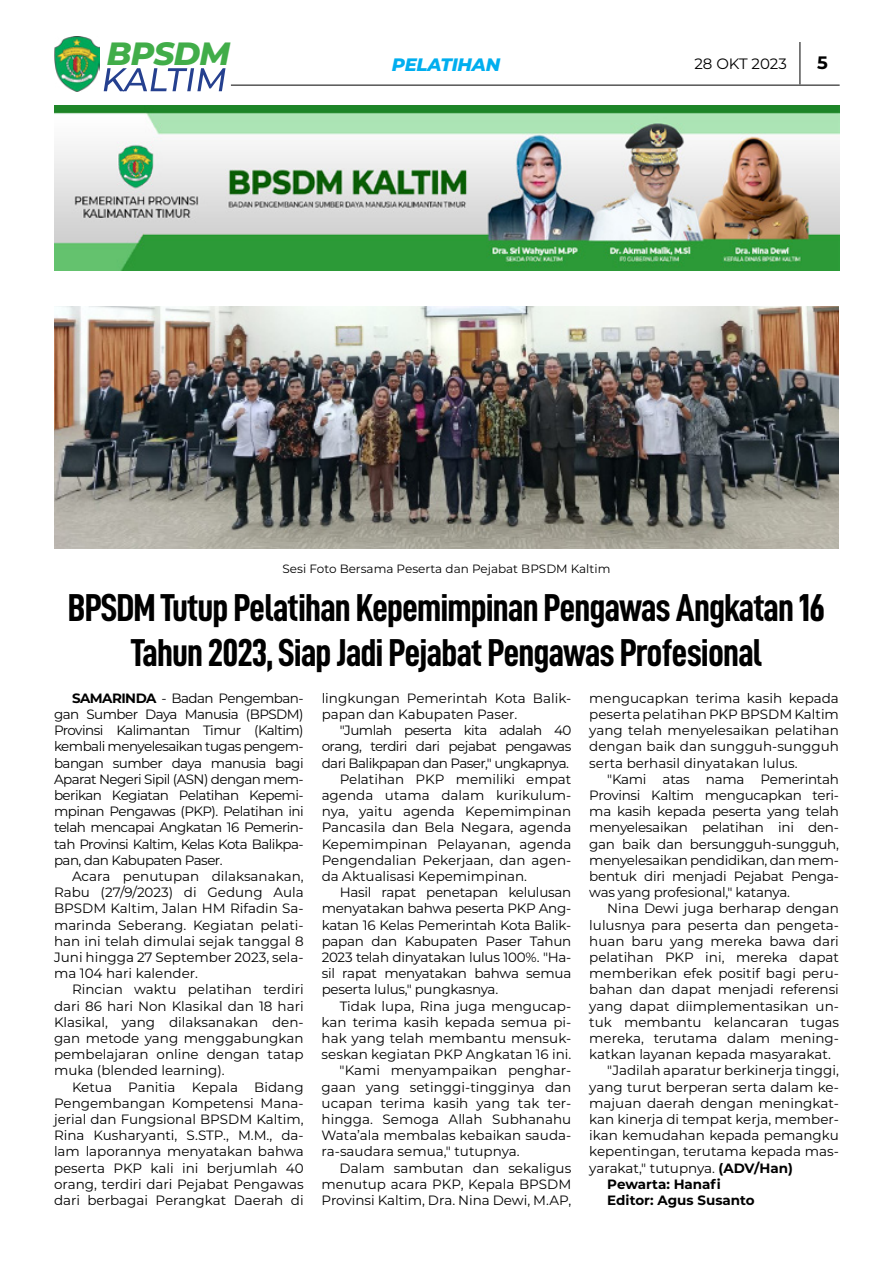
<style>
.page{position:relative;width:893px;height:1263px;background:#fff}
.page>*{position:absolute;margin:0;border:0;box-sizing:border-box;transform-origin:0 0}
.t1{font:39px/45px "D DIN Condensed Bold";letter-spacing:-.025em;color:#000;text-align:center}
.t2{font:italic 800 32.1px "Montserrat";letter-spacing:-.025em;color:#41ad49}
.t3{font:italic 800 18px "Montserrat";letter-spacing:-.015em;color:#00aeef}
.t4{font:700 18px "Montserrat";color:#000}
.t5{font:15px "Montserrat";color:#000}
.t6{font:13.5px/16.2px "Montserrat";color:#000;text-align:justify}
.t7{font:13.5px "Montserrat";letter-spacing:-.02em;color:#000}
.t8{font:13.5px "Montserrat";letter-spacing:-.04em;color:#000}
.t9{font:700 13.5px "Montserrat";color:#000}
.t10{font:12px "Montserrat";color:#000}
.s1{font-weight:700}
</style>
<div class="page">
<hr style="left:231px;top:85px;width:609px;height:1px;background:#000">
<hr style="left:799px;top:42px;width:1px;height:42px;background:#000">
<img style="left:54px;top:36px;width:45px;height:55px">
<img style="left:55px;top:106px;width:785px;height:165px">
<svg style="left:104px;top:68px;width:122px;height:23px"></svg>
<img style="left:54px;top:306px;width:785px;height:242px">
<h2 class="t2" style="left:107px;top:30px;width:125px">BPSDM</h2>
<h3 class="t3" style="left:392px;top:51px;width:110px">PELATIHAN</h3>
<p class="t5" style="left:694px;top:54px;width:94px">28 OKT 2023</p>
<h3 class="t4" style="left:817px;top:50px;width:12px">5</h3>
<p class="t10" style="left:283px;top:560px;width:329px">Sesi Foto Bersama Peserta dan Pejabat BPSDM Kaltim</p>
<h1 class="t1" style="left:68px;top:585px;width:759px">BPSDM Tutup Pelatihan Kepemimpinan Pengawas Angkatan 16<br>Tahun 2023, Siap Jadi Pejabat Pengawas Profesional</h1>
<p class="t6" style="left:54px;top:689px;width:251px;text-indent:18px"><span class="s1">SAMARINDA</span> - Badan Pengemban&shy;gan Sumber Daya Manusia (BPSDM)<br>Provinsi Kalimantan Timur (Kaltim) kembali menyelesaikan tugas pengem&shy;bangan sumber daya manusia bagi Aparat Negeri Sipil (ASN) dengan mem&shy;berikan Kegiatan Pelatihan Kepemi&shy;mpinan Pengawas (PKP). Pelatihan ini telah mencapai Angkatan 16 Pemerin&shy;tah Provinsi Kaltim, Kelas Kota Balikpa&shy;pan, dan Kabupaten Paser.</p>
<p class="t6" style="left:54px;top:867px;width:251px;text-indent:18px">Acara penutupan dilaksanakan, Rabu (27/9/2023) di Gedung Aula BPSDM Kaltim, Jalan HM Rifadin Sa&shy;marinda Seberang. Kegiatan pelati&shy;han ini telah dimulai sejak tanggal 8<br>Juni hingga 27 September 2023, sela&shy;ma 104 hari kalender.</p>
<p class="t6" style="left:54px;top:981px;width:251px;text-indent:18px">Rincian waktu pelatihan terdiri dari 86 hari Non Klasikal dan 18 hari Klasikal, yang dilaksanakan den&shy;gan metode yang menggabungkan pembelajaran online dengan tatap muka (blended learning).</p>
<p class="t6" style="left:54px;top:1078px;width:251px;text-indent:18px">Ketua Panitia Kepala Bidang Pengembangan Kompetensi Mana&shy;jerial dan Fungsional BPSDM Kaltim, Rina Kusharyanti, S.STP., M.M., da&shy;lam laporannya menyatakan bahwa peserta PKP kali ini berjumlah 40 orang, terdiri dari Pejabat Pengawas dari berbagai Perangkat Daerah di</p>
<p class="t6" style="left:322px;top:689px;width:251px">lingkungan Pemerintah Kota Balik&shy;papan dan Kabupaten Paser.</p>
<p class="t8" style="left:340px;top:721px;width:233px">"Jumlah peserta kita adalah 40</p>
<p class="t8" style="left:322px;top:737px;width:251px">orang, terdiri dari pejabat pengawas</p>
<p class="t8" style="left:322px;top:753px;width:249px">dari Balikpapan dan Paser," ungkapnya.</p>
<p class="t6" style="left:340px;top:770px;width:233px">Pelatihan PKP memiliki empat</p>
<p class="t6" style="left:322px;top:786px;width:251px">agenda utama dalam kurikulum-</p>
<p class="t6" style="left:322px;top:803px;width:251px">nya, yaitu agenda Kepemimpinan</p>
<p class="t6" style="left:322px;top:819px;width:251px">Pancasila dan Bela Negara, agenda</p>
<p class="t6" style="left:322px;top:835px;width:251px">Kepemimpinan Pelayanan, agenda</p>
<p class="t6" style="left:322px;top:851px;width:251px">Pengendalian Pekerjaan, dan agen-</p>
<p class="t6" style="left:322px;top:867px;width:207px">da Aktualisasi Kepemimpinan.</p>
<p class="t7" style="left:340px;top:883px;width:233px">Hasil rapat penetapan kelulusan</p>
<p class="t7" style="left:322px;top:899px;width:251px">menyatakan bahwa peserta PKP Ang-</p>
<p class="t7" style="left:322px;top:915px;width:251px">katan 16 Kelas Pemerintah Kota Balik-</p>
<p class="t7" style="left:322px;top:932px;width:251px">papan dan Kabupaten Paser Tahun</p>
<p class="t7" style="left:322px;top:948px;width:251px">2023 telah dinyatakan lulus 100%. "Ha-</p>
<p class="t7" style="left:322px;top:964px;width:251px">sil rapat menyatakan bahwa semua</p>
<p class="t7" style="left:322px;top:980px;width:178px">peserta lulus," pungkasnya.</p>
<p class="t6" style="left:340px;top:997px;width:233px">Tidak lupa, Rina juga mengucap-</p>
<p class="t6" style="left:322px;top:1013px;width:251px">kan terima kasih kepada semua pi-</p>
<p class="t6" style="left:322px;top:1029px;width:251px">hak yang telah membantu mensuk-</p>
<p class="t6" style="left:322px;top:1046px;width:251px">seskan kegiatan PKP Angkatan 16 ini.</p>
<p class="t6" style="left:340px;top:1062px;width:233px">"Kami menyampaikan penghar-</p>
<p class="t6" style="left:322px;top:1078px;width:251px">gaan yang setinggi-tingginya dan</p>
<p class="t6" style="left:322px;top:1094px;width:251px">ucapan terima kasih yang tak ter-</p>
<p class="t6" style="left:322px;top:1110px;width:251px">hingga. Semoga Allah Subhanahu</p>
<p class="t6" style="left:322px;top:1127px;width:251px">Wata’ala membalas kebaikan sauda-</p>
<p class="t6" style="left:322px;top:1143px;width:200px">ra-saudara semua," tutupnya.</p>
<p class="t6" style="left:340px;top:1159px;width:233px">Dalam sambutan dan sekaligus</p>
<p class="t6" style="left:322px;top:1175px;width:251px">menutup acara PKP, Kepala BPSDM</p>
<p class="t6" style="left:322px;top:1191px;width:251px">Provinsi Kaltim, Dra. Nina Dewi, M.AP,</p>
<p class="t6" style="left:589px;top:689px;width:251px">mengucapkan terima kasih kepada peserta pelatihan PKP BPSDM Kaltim yang telah menyelesaikan pelatihan dengan baik dan sungguh-sungguh serta berhasil dinyatakan lulus.</p>
<p class="t6" style="left:589px;top:770px;width:251px;text-indent:18px">"Kami atas nama Pemerintah Provinsi Kaltim mengucapkan teri&shy;ma kasih kepada peserta yang telah menyelesaikan pelatihan ini den&shy;gan baik dan bersungguh-sungguh, menyelesaikan pendidikan, dan mem&shy;bentuk diri menjadi Pejabat Penga&shy;was yang profesional," katanya.</p>
<p class="t6" style="left:607px;top:900px;width:233px">Nina Dewi juga berharap dengan</p>
<p class="t6" style="left:589px;top:916px;width:251px">lulusnya para peserta dan pengeta-</p>
<p class="t6" style="left:589px;top:932px;width:251px">huan baru yang mereka bawa dari</p>
<p class="t6" style="left:589px;top:948px;width:251px">pelatihan PKP ini, mereka dapat</p>
<p class="t6" style="left:589px;top:965px;width:251px">memberikan efek positif bagi peru-</p>
<p class="t6" style="left:589px;top:981px;width:251px">bahan dan dapat menjadi referensi</p>
<p class="t6" style="left:589px;top:997px;width:251px">yang dapat diimplementasikan un-</p>
<p class="t6" style="left:589px;top:1013px;width:251px">tuk membantu kelancaran tugas</p>
<p class="t6" style="left:589px;top:1029px;width:251px">mereka, terutama dalam mening-</p>
<p class="t6" style="left:589px;top:1046px;width:243px">katkan layanan kepada masyarakat.</p>
<p class="t6" style="left:607px;top:1062px;width:233px">"Jadilah aparatur berkinerja tinggi,</p>
<p class="t6" style="left:589px;top:1078px;width:251px">yang turut berperan serta dalam ke-</p>
<p class="t6" style="left:589px;top:1094px;width:251px">majuan daerah dengan meningkat-</p>
<p class="t6" style="left:589px;top:1110px;width:251px">kan kinerja di tempat kerja, member-</p>
<p class="t6" style="left:589px;top:1127px;width:251px">ikan kemudahan kepada pemangku</p>
<p class="t6" style="left:589px;top:1143px;width:251px">kepentingan, terutama kepada mas-</p>
<p class="t6" style="left:589px;top:1159px;width:205px">yarakat," tutupnya. <span class="s1">(ADV/Han)</span></p>
<p class="t9" style="left:607px;top:1174px;width:115px">Pewarta: Hanafi</p>
<p class="t9" style="left:607px;top:1190px;width:149px">Editor: Agus Susanto</p>
</div>
